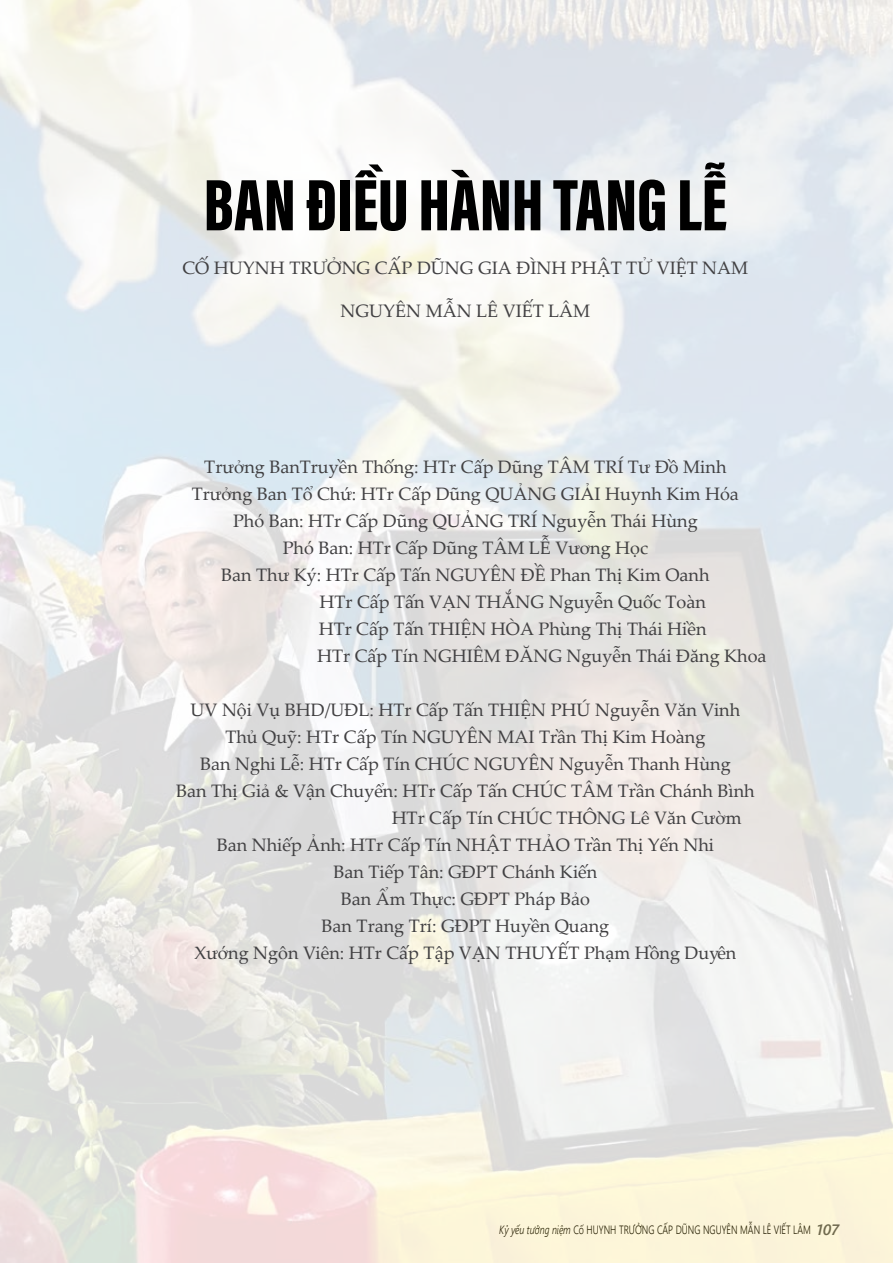
<style>
.page{position:relative;width:893px;height:1263px;background:#fff}
.page>*{position:absolute;margin:0;border:0;box-sizing:border-box;transform-origin:0 0}
.t1{font:900 75px "Acumin Pro Extra Cond";color:#000}
.t2{font:18px "Palatino Linotype";color:#414042}
.t3{font:300 12px "Segoe UI";color:#000;scale:.75 1}
.s1{font-style:italic}
.s2{font-weight:600;font-style:italic;font-size:15px;color:#58595b}
</style>
<div class="page">
<img style="left:0;top:0;width:893px;height:1263px">
<h1 class="t1" style="left:204px;top:159px;width:525px">BAN ĐIỀU HÀNH TANG LỄ</h1>
<p class="t2" style="left:182px;top:255px;width:567px">CỐ HUYNH TRƯỞNG CẤP DŨNG GIA ĐÌNH PHẬT TỬ VIỆT NAM</p>
<p class="t2" style="left:340px;top:298px;width:251px">NGUYÊN MẪN LÊ VIẾT LÂM</p>
<p class="t2" style="left:204px;top:454px;width:524px">Trưởng BanTruyền Thống: HTr Cấp Dũng TÂM TRÍ Tư Đồ Minh</p>
<p class="t2" style="left:192px;top:481px;width:549px">Trưởng Ban Tổ Chứ: HTr Cấp Dũng QUẢNG GIẢI Huynh Kim Hóa</p>
<p class="t2" style="left:233px;top:508px;width:466px">Phó Ban: HTr Cấp Dũng QUẢNG TRÍ Nguyễn Thái Hùng</p>
<p class="t2" style="left:283px;top:535px;width:367px">Phó Ban: HTr Cấp Dũng TÂM LỄ Vương Học</p>
<p class="t2" style="left:221px;top:562px;width:490px">Ban Thư Ký: HTr Cấp Tấn NGUYÊN ĐỀ Phan Thị Kim Oanh</p>
<p class="t2" style="left:319px;top:589px;width:388px">HTr Cấp Tấn VẠN THẮNG Nguyễn Quốc Toàn</p>
<p class="t2" style="left:319px;top:616px;width:389px">HTr Cấp Tấn THIỆN HÒA Phùng Thị Thái Hiền</p>
<p class="t2" style="left:317px;top:643px;width:451px">HTr Cấp Tín NGHIÊM ĐĂNG Nguyễn Thái Đăng Khoa</p>
<p class="t2" style="left:190px;top:697px;width:551px">UV Nội Vụ BHD/UĐL: HTr Cấp Tấn THIỆN PHÚ Nguyễn Văn Vinh</p>
<p class="t2" style="left:225px;top:724px;width:481px">Thủ Quỹ: HTr Cấp Tín NGUYÊN MAI Trần Thị Kim Hoàng</p>
<p class="t2" style="left:200px;top:751px;width:532px">Ban Nghi Lễ: HTr Cấp Tín CHÚC NGUYÊN Nguyễn Thanh Hùng</p>
<p class="t2" style="left:176px;top:778px;width:580px">Ban Thị Giả &amp; Vận Chuyển: HTr Cấp Tấn CHÚC TÂM Trần Chánh Bình</p>
<p class="t2" style="left:392px;top:805px;width:351px">HTr Cấp Tín CHÚC THÔNG Lê Văn Cườm</p>
<p class="t2" style="left:217px;top:832px;width:499px">Ban Nhiếp Ảnh: HTr Cấp Tín NHẬT THẢO Trần Thị Yến Nhi</p>
<p class="t2" style="left:333px;top:859px;width:265px">Ban Tiếp Tân: GĐPT Chánh Kiến</p>
<p class="t2" style="left:341px;top:886px;width:250px">Ban Ẩm Thực: GĐPT Pháp Bảo</p>
<p class="t2" style="left:322px;top:913px;width:289px">Ban Trang Trí: GĐPT Huyền Quang</p>
<p class="t2" style="left:194px;top:940px;width:544px">Xướng Ngôn Viên: HTr Cấp Tập VẠN THUYẾT Phạm Hồng Duyên</p>
<p class="t3" style="left:499px;top:1218px;width:454px"><span class="s1">Kỷ yếu tưởng niệm</span> Cố HUYNH TRƯỞNG CẤP DŨNG NGUYÊN MẪN LÊ VIẾT LÂM <span class="s2">107</span></p>
</div>
